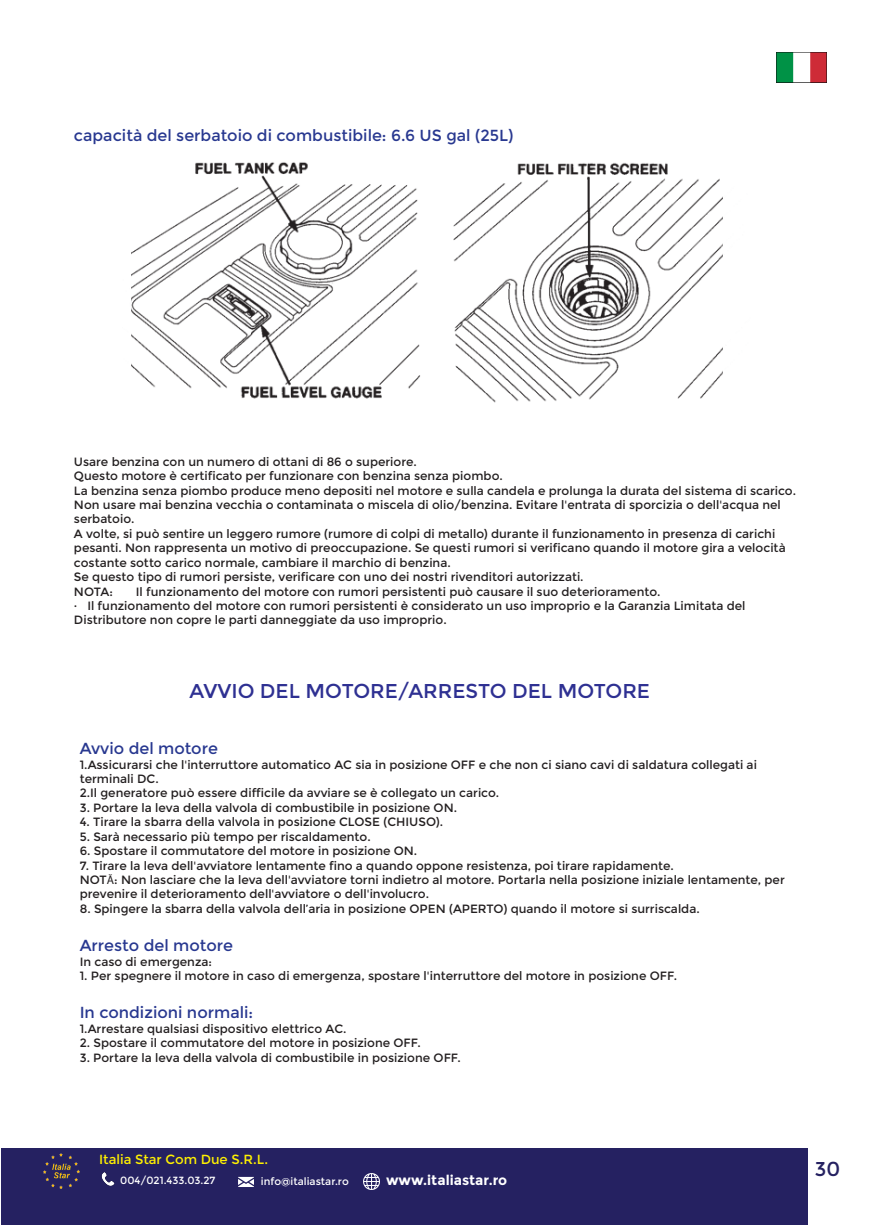
<style>
.page{position:relative;width:874px;height:1225px;background:#fff}
.page>*{position:absolute;margin:0;border:0;box-sizing:border-box;transform-origin:0 0}
.t1{font:20px "Montserrat";color:#2e3092}
.t2{font:20px "Montserrat";color:#252161}
.t3{font:16px "Montserrat";color:#283890}
.t4{font:700 13.8px "Montserrat";color:#fff}
.t5{font:13.2px "Montserrat";color:#fff101}
.t6{font:12px/14.4px "Montserrat";color:#231f20}
.t7{font:10.4px "Montserrat";color:#fff}
.s1{font-family:"Myriad Pro"}
</style>
<div class="page">
<img style="left:131px;top:162px;width:592px;height:241px">
<div style="left:1px;top:1149px;width:806px;height:76px;background:#252161"></div>
<img style="left:44px;top:1153px;width:36px;height:35px">
<svg style="left:101px;top:1172px;width:13px;height:13px"></svg>
<img style="left:238px;top:1176px;width:16px;height:11px">
<img style="left:363px;top:1173px;width:16px;height:16px">
<img style="left:776px;top:52px;width:50px;height:30px">
<h2 class="t3" style="left:74px;top:126px;width:441px">capacità del serbatoio di combustibile: 6.6 US gal (25L)</h2>
<p class="t6" style="left:74px;top:454px;width:723px">Usare benzina con un numero di ottani di 86 o superiore.<br>Questo motore è certificato per funzionare con benzina senza piombo.<br>La benzina senza piombo produce meno depositi nel motore e sulla candela e prolunga la durata del sistema di scarico.<br>Non usare mai benzina vecchia o contaminata o miscela di olio/benzina. Evitare l'entrata di sporcizia o dell'acqua nel serbatoio.<br>A volte, si può sentire un leggero rumore (rumore di colpi di metallo) durante il funzionamento in presenza di carichi pesanti. Non rappresenta un motivo di preoccupazione. Se questi rumori si verificano quando il motore gira a velocità costante sotto carico normale, cambiare il marchio di benzina.<br>Se questo tipo di rumori persiste, verificare con uno dei nostri rivenditori autorizzati.<br>NOTA:</p>
<p class="t6" style="left:74px;top:584px;width:672px;text-indent:62px">Il funzionamento del motore con rumori persistenti può causare il suo deterioramento.<br>· Il funzionamento del motore con rumori persistenti è considerato un uso improprio e la Garanzia Limitata del<br>Distributore non copre le parti danneggiate da uso improprio.</p>
<h1 class="t1" style="left:189px;top:679px;width:462px">AVVIO DEL MOTORE/ARRESTO DEL MOTORE</h1>
<h2 class="t3" style="left:80px;top:739px;width:140px">Avvio del motore</h2>
<p class="t6" style="left:80px;top:757px;width:678px">1.Assicurarsi che l'interruttore automatico AC sia in posizione OFF e che non ci siano cavi di saldatura collegati ai terminali DC.<br>2.Il generatore può essere difficile da avviare se è collegato un carico.</p>
<p class="t6" style="left:80px;top:800px;width:378px">3. Portare la leva della valvola di combustibile in posizione ON.</p>
<p class="t6" style="left:80px;top:815px;width:365px">4. Tirare la sbarra della valvola in posizione CLOSE (CHIUSO).</p>
<p class="t6" style="left:80px;top:829px;width:292px">5. Sarà necessario più tempo per riscaldamento.</p>
<p class="t6" style="left:80px;top:844px;width:339px">6. Spostare il commutatore del motore in posizione ON.</p>
<p class="t6" style="left:80px;top:858px;width:706px">7. Tirare la leva dell'avviatore lentamente fino a quando oppone resistenza, poi tirare rapidamente.<br>NOT<span class="s1">Ă</span>: Non lasciare che la leva dell'avviatore torni indietro al motore. Portarla nella posizione iniziale lentamente, per prevenire il deterioramento dell'avviatore o dell'involucro.</p>
<p class="t6" style="left:80px;top:901px;width:621px">8. Spingere la sbarra della valvola dell’aria in posizione OPEN (APERTO) quando il motore si surriscalda.</p>
<h2 class="t3" style="left:80px;top:936px;width:155px">Arresto del motore</h2>
<p class="t6" style="left:80px;top:954px;width:134px">In caso di emergenza:</p>
<p class="t6" style="left:80px;top:968px;width:598px">1. Per spegnere il motore in caso di emergenza, spostare l'interruttore del motore in posizione OFF.</p>
<h2 class="t3" style="left:80px;top:1003px;width:175px">In condizioni normali:</h2>
<p class="t6" style="left:80px;top:1021px;width:268px">1.Arrestare qualsiasi dispositivo elettrico AC.</p>
<p class="t6" style="left:80px;top:1036px;width:342px">2. Spostare il commutatore del motore in posizione OFF.</p>
<p class="t6" style="left:80px;top:1050px;width:382px">3. Portare la leva della valvola di combustibile in posizione OFF.</p>
<p class="t5" style="left:99px;top:1152px;width:170px">Italia Star Com Due S.R.L.</p>
<p class="t7" style="left:120px;top:1174px;width:97px">004/021.433.03.27</p>
<p class="t7" style="left:261px;top:1175px;width:89px">info@italiastar.ro</p>
<p class="t4" style="left:386px;top:1171px;width:123px">www.italiastar.ro</p>
<h1 class="t2" style="left:814px;top:1157px;width:27px">30</h1>
</div>
